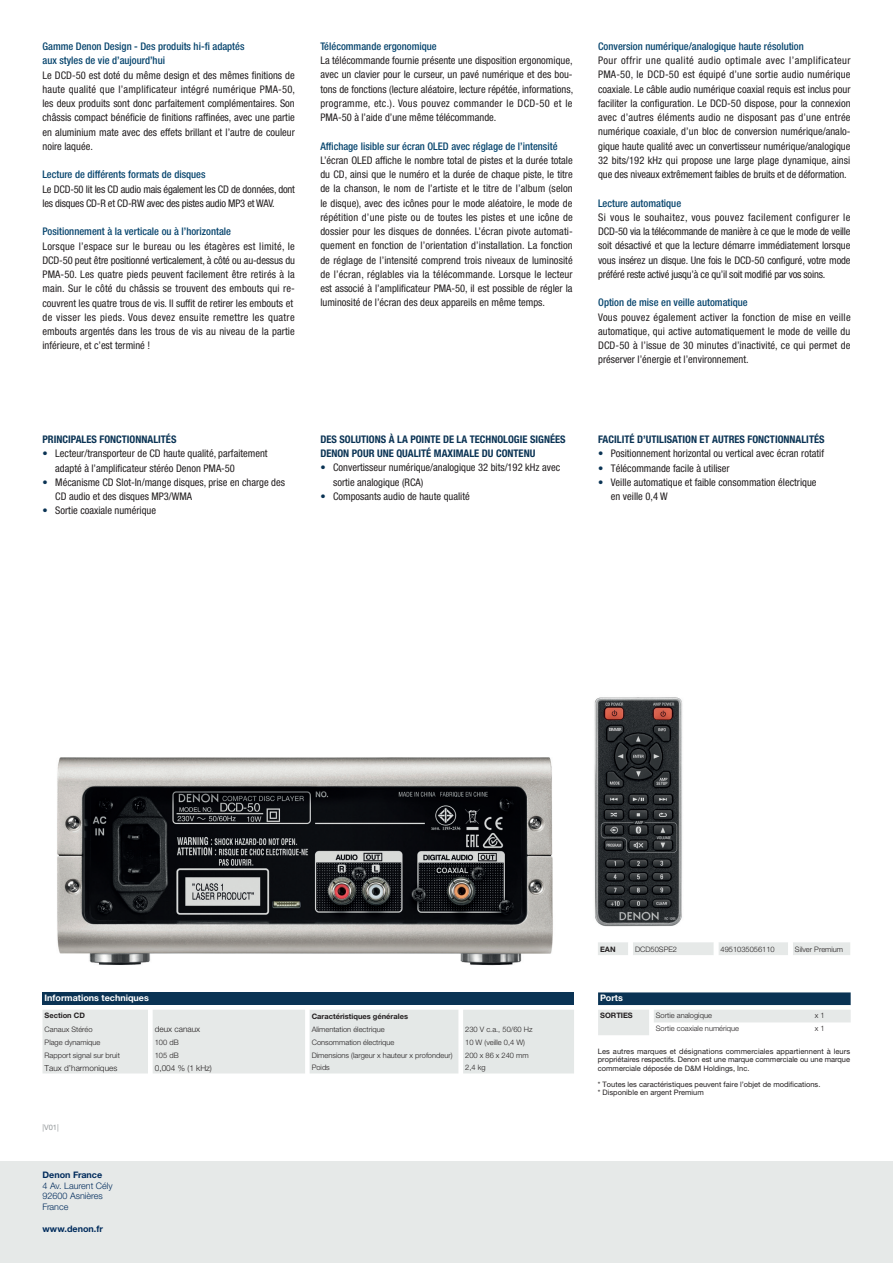
<style>
.page{position:relative;width:893px;height:1263px;background:#fff}
.page>*{position:absolute;margin:0;border:0;box-sizing:border-box;transform-origin:0 0}
.t1{font:condensed 10.5px/14.2px "Helvetica Neue LTW1 G";color:#231f20;text-align:justify}
.t2{font:condensed 10.5px/14.2px "Helvetica Neue";color:#231f20}
.t3{font:500 condensed 10.5px/14.2px "Helvetica Neue LTW1 G";color:#06446d}
.t4{font:700 condensed 10.5px/14.2px "Helvetica Neue";color:#0a3354}
.t5{font:condensed 10.5px/14.2px "Helvetica Neue LTW1 G";letter-spacing:-.02em;color:#231f20}
.t6{font:300 9px/10.8px "Helvetica Neue LTW1 G";color:#002b5c}
.t7{font:700 9px "Helvetica Neue LTW1 G";color:#fff}
.t8{font:700 9px "Helvetica Neue LTW1 G";color:#002b5c}
.t9{font:300 8.25px "Helvetica Neue LTW1 G";color:#231f20}
.t10{font:300 7.5px "Helvetica Neue LTW1 G";color:#231f20}
.t11{font:7.5px/8.2px "Helvetica Neue LTW1 G";color:#231f20;text-align:justify}
.t12{font:700 7.5px "Helvetica Neue LTW1 G";color:#231f20}
.t13{font:7.5px "Helvetica Neue LTW1 G";color:#919698}
.s1{color:#0a3354}
</style>
<div class="page">
<div style="left:598px;top:942px;width:252px;height:13px;background:#e6e9e8"></div>
<div style="left:43px;top:992px;width:531px;height:13px;background:#0a3354"></div>
<div style="left:43px;top:1010px;width:531px;height:63px;background:#e6e9e8"></div>
<svg style="left:598px;top:992px;width:253px;height:43px"></svg>
<img style="left:57px;top:757px;width:496px;height:209px">
<div style="left:0;top:1162px;width:893px;height:101px;background:#e6e9e8"></div>
<img style="left:594px;top:697px;width:89px;height:230px">
<p class="t3" style="left:43px;top:39px;width:204px">Gamme Denon Design - Des produits hi-fi adaptés aux styles de vie d’aujourd’hui</p>
<p class="t1" style="left:43px;top:68px;width:254px">Le DCD-50 est doté du même design et des mêmes finitions de haute qualité que l’amplificateur intégré numérique PMA-50, les deux produits sont donc parfaitement complémentaires. Son châssis compact bénéficie de finitions raffinées, avec une partie en aluminium mate avec des effets brillant et l’autre de couleur noire laquée.</p>
<p class="t3" style="left:43px;top:167px;width:165px">Lecture de différents formats de disques</p>
<p class="t5" style="left:43px;top:182px;width:254px">Le DCD-50 lit les CD audio mais également les CD de données, dont les disques CD-R et CD-RW avec des pistes audio MP3 et WAV.</p>
<p class="t3" style="left:43px;top:224px;width:190px">Positionnement à la verticale ou à l’horizontale</p>
<p class="t1" style="left:43px;top:239px;width:254px;text-align:left">Lorsque l’espace sur le bureau ou les étagères est limité, le DCD-50 peut être positionné verticalement, à côté ou au-dessus du PMA-50. Les quatre pieds peuvent facilement être retirés à la main. Sur le côté du châssis se trouvent des embouts qui re&shy;couvrent les quatre trous de vis. Il suffit de retirer les embouts et de visser les pieds. Vous devez ensuite remettre les quatre embouts argentés dans les trous de vis au niveau de la partie inférieure, et c’est terminé !</p>
<p class="t3" style="left:320px;top:39px;width:118px">Télécommande ergonomique</p>
<p class="t1" style="left:320px;top:53px;width:254px">La télécommande fournie présente une disposition ergonomique, avec un clavier pour le curseur, un pavé numérique et des bou&shy;tons de fonctions (lecture aléatoire, lecture répétée, informations, programme, etc.). Vous pouvez commander le DCD-50 et le PMA-50 à l’aide d’une même télécommande.</p>
<p class="t3" style="left:320px;top:139px;width:239px">Affichage lisible sur écran OLED avec réglage de l’intensité</p>
<p class="t1" style="left:320px;top:153px;width:254px">L’écran OLED affiche le nombre total de pistes et la durée totale du CD, ainsi que le numéro et la durée de chaque piste, le titre de la chanson, le nom de l’artiste et le titre de l’album (selon le disque), avec des icônes pour le mode aléatoire, le mode de répétition d’une piste ou de toutes les pistes et une icône de dossier pour les disques de données. L’écran pivote automati&shy;quement en fonction de l’orientation d’installation. La fonction de réglage de l’intensité comprend trois niveaux de luminosité de l’écran, réglables via la télécommande. Lorsque le lecteur est associé à l’amplificateur PMA-50, il est possible de régler la luminosité de l’écran des deux appareils en même temps.</p>
<p class="t3" style="left:598px;top:39px;width:207px">Conversion numérique/analogique haute résolution</p>
<p class="t1" style="left:598px;top:53px;width:254px">Pour offrir une qualité audio optimale avec l’amplificateur PMA-50, le DCD-50 est équipé d’une sortie audio numérique coaxiale. Le câble audio numérique coaxial requis est inclus pour faciliter la configuration. Le DCD-50 dispose, pour la connexion avec d’autres éléments audio ne disposant pas d’une entrée numérique coaxiale, d’un bloc de conversion numérique/analo&shy;gique haute qualité avec un convertisseur numérique/analogique 32 bits/192 kHz qui propose une large plage dynamique, ainsi que des niveaux extrêmement faibles de bruits et de déformation.</p>
<p class="t3" style="left:598px;top:196px;width:85px">Lecture automatique</p>
<p class="t1" style="left:598px;top:210px;width:254px">Si vous le souhaitez, vous pouvez facilement configurer le DCD-50 via la télécommande de manière à ce que le mode de veille soit désactivé et que la lecture démarre immédiatement lorsque vous insérez un disque. Une fois le DCD-50 configuré, votre mode préféré reste activé jusqu’à ce qu’il soit modifié par vos soins.</p>
<p class="t3" style="left:598px;top:296px;width:151px">Option de mise en veille automatique</p>
<p class="t1" style="left:598px;top:310px;width:254px">Vous pouvez également activer la fonction de mise en veille automatique, qui active automatiquement le mode de veille du DCD-50 à l’issue de 30 minutes d’inactivité, ce qui permet de préserver l’énergie et l’environnement.</p>
<p class="t4" style="left:43px;top:432px;width:135px">PRINCIPALES FONCTIONNALITÉS</p>
<p class="t2" style="left:55px;top:446px;width:214px;text-indent:-13px"><span class="s1">•</span> Lecteur/transporteur de CD haute qualité, parfaitement adapté à l’amplificateur stéréo Denon PMA-50</p>
<p class="t2" style="left:55px;top:475px;width:231px;text-indent:-13px"><span class="s1">•</span> Mécanisme CD Slot-In/mange disques, prise en charge des<br>CD audio et des disques MP3/WMA</p>
<p class="t2" style="left:43px;top:503px;width:115px"><span class="s1">•</span> Sortie coaxiale numérique</p>
<p class="t4" style="left:320px;top:432px;width:247px">DES SOLUTIONS À LA POINTE DE LA TECHNOLOGIE SIGNÉES<br>DENON POUR UNE QUALITÉ MAXIMALE DU CONTENU</p>
<p class="t2" style="left:333px;top:461px;width:229px;text-indent:-13px"><span class="s1">•</span> Convertisseur numérique/analogique 32 bits/192 kHz avec sortie analogique (RCA)</p>
<p class="t2" style="left:320px;top:489px;width:151px"><span class="s1">•</span> Composants audio de haute qualité</p>
<p class="t4" style="left:598px;top:432px;width:228px">FACILITÉ D’UTILISATION ET AUTRES FONCTIONNALITÉS</p>
<p class="t2" style="left:598px;top:446px;width:227px"><span class="s1">•</span> Positionnement horizontal ou vertical avec écran rotatif</p>
<p class="t2" style="left:598px;top:461px;width:133px"><span class="s1">•</span> Télécommande facile à utiliser</p>
<p class="t2" style="left:611px;top:475px;width:207px;text-indent:-13px"><span class="s1">•</span> Veille automatique et faible consommation électrique en veille 0,4 W</p>
<p class="t7" style="left:45px;top:993px;width:106px">Informations techniques</p>
<p class="t12" style="left:45px;top:1011px;width:42px">Section CD</p>
<p class="t12" style="left:312px;top:1012px;width:98px">Caractéristiques générales</p>
<p class="t10" style="left:45px;top:1025px;width:50px">Canaux Stéréo</p>
<p class="t9" style="left:155px;top:1024px;width:47px">deux canaux</p>
<p class="t10" style="left:312px;top:1025px;width:74px">Alimentation électrique</p>
<p class="t10" style="left:465px;top:1025px;width:69px">230 V c.a., 50/60 Hz</p>
<p class="t10" style="left:45px;top:1037px;width:57px">Plage dynamique</p>
<p class="t10" style="left:155px;top:1037px;width:25px">100 dB</p>
<p class="t10" style="left:312px;top:1037px;width:84px">Consommation électrique</p>
<p class="t10" style="left:465px;top:1037px;width:61px">10 W (veille 0,4 W)</p>
<p class="t10" style="left:45px;top:1050px;width:77px">Rapport signal sur bruit</p>
<p class="t10" style="left:155px;top:1050px;width:25px">105 dB</p>
<p class="t10" style="left:312px;top:1050px;width:142px">Dimensions (largeur x hauteur x profondeur)</p>
<p class="t10" style="left:465px;top:1050px;width:65px">200 x 86 x 240 mm</p>
<p class="t9" style="left:45px;top:1062px;width:74px">Taux d’harmoniques</p>
<p class="t9" style="left:155px;top:1062px;width:59px">0,004 % (1 kHz)</p>
<p class="t10" style="left:312px;top:1063px;width:20px">Poids</p>
<p class="t10" style="left:465px;top:1063px;width:22px">2,4 kg</p>
<p class="t13" style="left:43px;top:1122px;width:18px">|V01|</p>
<p class="t8" style="left:43px;top:1169px;width:61px">Denon France</p>
<p class="t6" style="left:43px;top:1180px;width:72px">4 Av. Laurent Cély<br>92600 Asnières<br>France</p>
<p class="t8" style="left:43px;top:1223px;width:62px">www.denon.fr</p>
<p class="t12" style="left:600px;top:945px;width:17px">EAN</p>
<p class="t10" style="left:635px;top:945px;width:43px">DCD50SPE2</p>
<p class="t10" style="left:720px;top:945px;width:56px">4951035056110</p>
<p class="t10" style="left:795px;top:945px;width:50px">Silver Premium</p>
<p class="t7" style="left:600px;top:993px;width:24px">Ports</p>
<p class="t12" style="left:600px;top:1011px;width:34px">SORTIES</p>
<p class="t10" style="left:656px;top:1011px;width:57px">Sortie analogique</p>
<p class="t10" style="left:815px;top:1011px;width:11px">x 1</p>
<p class="t10" style="left:656px;top:1024px;width:85px">Sortie coaxiale numérique</p>
<p class="t10" style="left:815px;top:1024px;width:11px">x 1</p>
<p class="t11" style="left:598px;top:1047px;width:254px">Les autres marques et désignations commerciales appartiennent à leurs propriétaires respectifs. Denon est une marque commerciale ou une marque commerciale déposée de D&amp;M Holdings, Inc.</p>
<p class="t11" style="left:598px;top:1080px;width:224px">* Toutes les caractéristiques peuvent faire l’objet de modifications. * Disponible en argent Premium</p>
</div>
